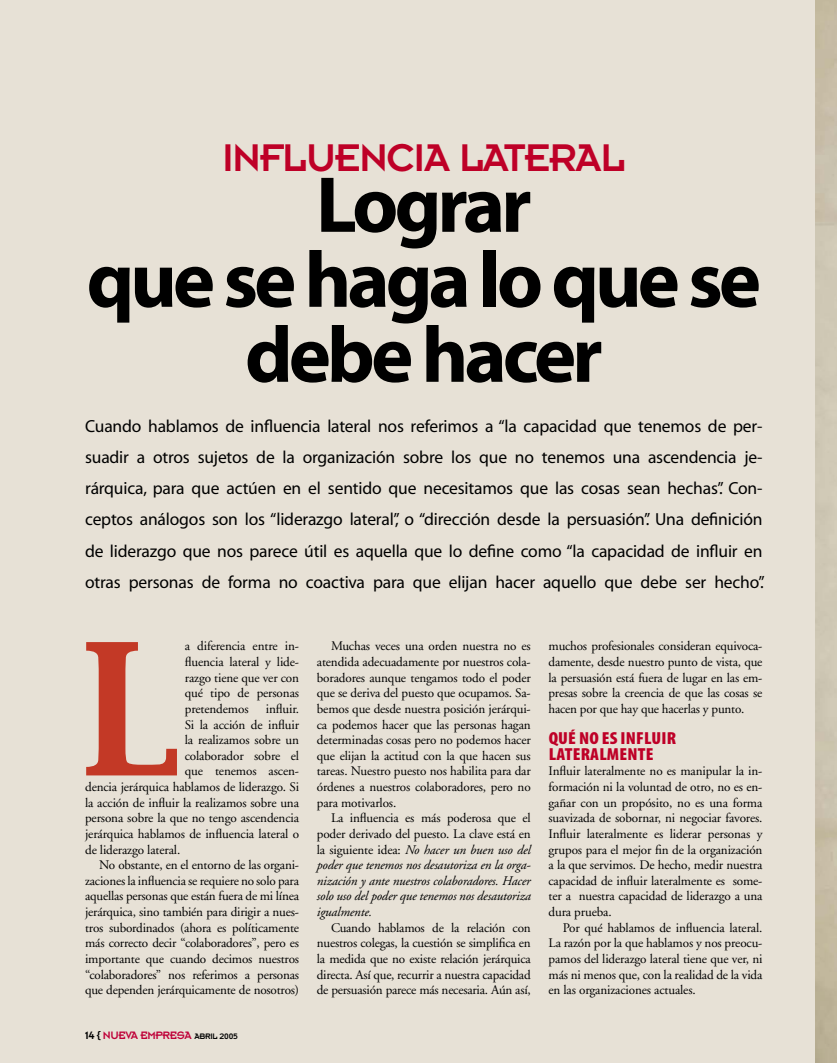
<style>
.page{position:relative;width:837px;height:1063px;background:#fff}
.page>*{position:absolute;margin:0;border:0;box-sizing:border-box;transform-origin:0 0}
.t1{font:160px "Capitals";color:#c33926}
.t2{font:700 80px/75px "Myriad";letter-spacing:-.05em;color:#000;text-align:center}
.t3{font:42.5px "Insignia";letter-spacing:-.03em;color:#be0027}
.t4{font:17.5px/31.2px "Myriad";letter-spacing:-.01em;color:#000}
.t5{font:900 condensed 17.5px/15.6px "Myriad Pro";letter-spacing:.01em;color:#be0027;scale:1.08 1}
.t6{font:13.12px/15.6px "Adobe Garamond";letter-spacing:-.01em;color:#000;text-align:justify}
.t7{font:italic 13.12px "Adobe Garamond";letter-spacing:-.01em;color:#000}
.t8{font:11.88px "Insignia A";letter-spacing:-.03em;color:#bf0038}
.s1{font-style:normal}
.s2{color:#000}
.s3{font-size:8.75px;color:#000}
</style>
<div class="page">
<div style="left:0;top:0;width:815px;height:1063px;background:#e7e1d6"></div>
<p class="t3" style="left:222px;top:136px;width:405px">INFLUENCIA LATERAL</p>
<p class="t2" style="left:86px;top:170px;width:675px">Lograr<br>que se haga lo que se debe hacer</p>
<p class="t4" style="left:85px;top:411px;width:681px">Cuando hablamos de influencia lateral nos referimos a “la capacidad que tenemos de per&shy;suadir a otros sujetos de la organización sobre los que no tenemos una ascendencia je&shy;rárquica, para que actúen en el sentido que necesitamos que las cosas sean hechas”. Con&shy;ceptos análogos son los “liderazgo lateral”, o “dirección desde la persuasión”. Una definición de liderazgo que nos parece útil es aquella que lo define como “la capacidad de influir en otras personas de forma no coactiva para que elijan hacer aquello que debe ser hecho”.</p>
<p class="t1" style="left:82px;top:602px;width:101px">L</p>
<p class="t6" style="left:548px;top:639px;width:215px">muchos profesionales consideran equivoca&shy;damente, desde nuestro punto de vista, que la persuasión está fuera de lugar en las em&shy;presas sobre la creencia de que las cosas se hacen por que hay que hacerlas y punto.</p>
<p class="t6" style="left:185px;top:639px;width:116px">a diferencia entre in&shy;fluencia lateral y lide&shy;razgo tiene que ver con qué tipo de personas pretendemos</p>
<p class="t6" style="left:331px;top:639px;width:201px">Muchas veces una orden nuestra no es</p>
<p class="t6" style="left:317px;top:654px;width:215px">atendida adecuadamente por nuestros cola-</p>
<p class="t6" style="left:317px;top:670px;width:215px">boradores aunque tengamos todo el poder</p>
<p class="t6" style="left:317px;top:686px;width:215px">que se deriva del puesto que ocupamos. Sa-</p>
<p class="t6" style="left:317px;top:701px;width:215px">bemos que desde nuestra posición jerárqui-</p>
<p class="t6" style="left:317px;top:717px;width:215px">ca podemos hacer que las personas hagan</p>
<p class="t6" style="left:317px;top:733px;width:215px">determinadas cosas pero no podemos hacer</p>
<p class="t6" style="left:317px;top:748px;width:215px">que elijan la actitud con la que hacen sus</p>
<p class="t6" style="left:317px;top:764px;width:215px">tareas. Nuestro puesto nos habilita para dar</p>
<p class="t6" style="left:317px;top:779px;width:215px">órdenes a nuestros colaboradores, pero no</p>
<p class="t6" style="left:317px;top:795px;width:81px">para motivarlos.</p>
<p class="t6" style="left:331px;top:811px;width:201px">La influencia es más poderosa que el</p>
<p class="t6" style="left:317px;top:826px;width:215px">poder derivado del puesto. La clave está en</p>
<p class="t7" style="left:317px;top:842px;width:215px"><span class="s1">la siguiente idea:</span> No hacer un buen uso del</p>
<p class="t7" style="left:317px;top:858px;width:214px">poder que tenemos nos desautoriza en la orga-</p>
<p class="t7" style="left:317px;top:874px;width:215px">nización y ante nuestros colaboradores. Hacer</p>
<p class="t7" style="left:317px;top:889px;width:215px">solo uso del poder que tenemos nos desautoriza</p>
<p class="t7" style="left:317px;top:905px;width:57px">igualmente.</p>
<p class="t6" style="left:331px;top:920px;width:201px">Cuando hablamos de la relación con</p>
<p class="t6" style="left:317px;top:936px;width:215px">nuestros colegas, la cuestión se simplifica en</p>
<p class="t6" style="left:317px;top:951px;width:215px">la medida que no existe relación jerárquica</p>
<p class="t6" style="left:317px;top:967px;width:215px">directa. Así que, recurrir a nuestra capacidad</p>
<p class="t6" style="left:317px;top:983px;width:215px">de persuasión parece más necesaria. Aún así,</p>
<p class="t6" style="left:266px;top:701px;width:35px">influir.</p>
<p class="t6" style="left:185px;top:717px;width:116px">Si la acción de influir</p>
<p class="t6" style="left:185px;top:733px;width:116px">la realizamos sobre un</p>
<p class="t6" style="left:185px;top:748px;width:116px">colaborador sobre el</p>
<p class="t6" style="left:185px;top:764px;width:116px">que tenemos ascen-</p>
<p class="t6" style="left:85px;top:779px;width:215px">dencia jerárquica hablamos de liderazgo. Si</p>
<p class="t6" style="left:85px;top:795px;width:215px">la acción de influir la realizamos sobre una</p>
<p class="t6" style="left:85px;top:811px;width:215px">persona sobre la que no tengo ascendencia</p>
<p class="t6" style="left:85px;top:826px;width:215px">jerárquica hablamos de influencia lateral o</p>
<p class="t6" style="left:85px;top:842px;width:97px">de liderazgo lateral.</p>
<p class="t6" style="left:99px;top:858px;width:201px">No obstante, en el entorno de las organi-</p>
<p class="t6" style="left:85px;top:873px;width:215px">zaciones la influencia se requiere no solo para</p>
<p class="t6" style="left:85px;top:889px;width:215px">aquellas personas que están fuera de mi línea</p>
<p class="t6" style="left:85px;top:904px;width:215px">jerárquica, sino también para dirigir a nues-</p>
<p class="t6" style="left:85px;top:920px;width:215px">tros subordinados (ahora es políticamente</p>
<p class="t6" style="left:85px;top:936px;width:215px">más correcto decir “colaboradores”, pero es</p>
<p class="t6" style="left:85px;top:951px;width:215px">importante que cuando decimos nuestros</p>
<p class="t6" style="left:85px;top:967px;width:215px">“colaboradores” nos referimos a personas</p>
<p class="t6" style="left:85px;top:983px;width:215px">que dependen jerárquicamente de nosotros)</p>
<p class="t5" style="left:548px;top:731px;width:120px">QUÉ NO ES INFLUIR<br>LATERALMENTE</p>
<p class="t6" style="left:548px;top:764px;width:215px">Influir lateralmente no es manipular la in-</p>
<p class="t6" style="left:548px;top:779px;width:215px">formación ni la voluntad de otro, no es en-</p>
<p class="t6" style="left:548px;top:795px;width:215px">gañar con un propósito, no es una forma</p>
<p class="t6" style="left:548px;top:811px;width:215px">suavizada de sobornar, ni negociar favores.</p>
<p class="t6" style="left:548px;top:826px;width:215px">Influir lateralmente es liderar personas y</p>
<p class="t6" style="left:548px;top:842px;width:215px">grupos para el mejor fin de la organización</p>
<p class="t6" style="left:548px;top:858px;width:215px">a la que servimos. De hecho, medir nuestra</p>
<p class="t6" style="left:548px;top:873px;width:215px">capacidad de influir lateralmente es some-</p>
<p class="t6" style="left:548px;top:889px;width:215px">ter a nuestra capacidad de liderazgo a una</p>
<p class="t6" style="left:548px;top:904px;width:65px">dura prueba.</p>
<p class="t6" style="left:562px;top:920px;width:201px">Por qué hablamos de influencia lateral.</p>
<p class="t6" style="left:548px;top:936px;width:215px">La razón por la que hablamos y nos preocu-</p>
<p class="t6" style="left:548px;top:951px;width:215px">pamos del liderazgo lateral tiene que ver, ni</p>
<p class="t6" style="left:548px;top:967px;width:215px">más ni menos que, con la realidad de la vida</p>
<p class="t6" style="left:548px;top:983px;width:149px">en las organizaciones actuales.</p>
<p class="t8" style="left:85px;top:1029px;width:154px"><span class="s2">14 {</span> NUEVA EMPRESA <span class="s3">ABRIL 2005</span></p>
</div>
